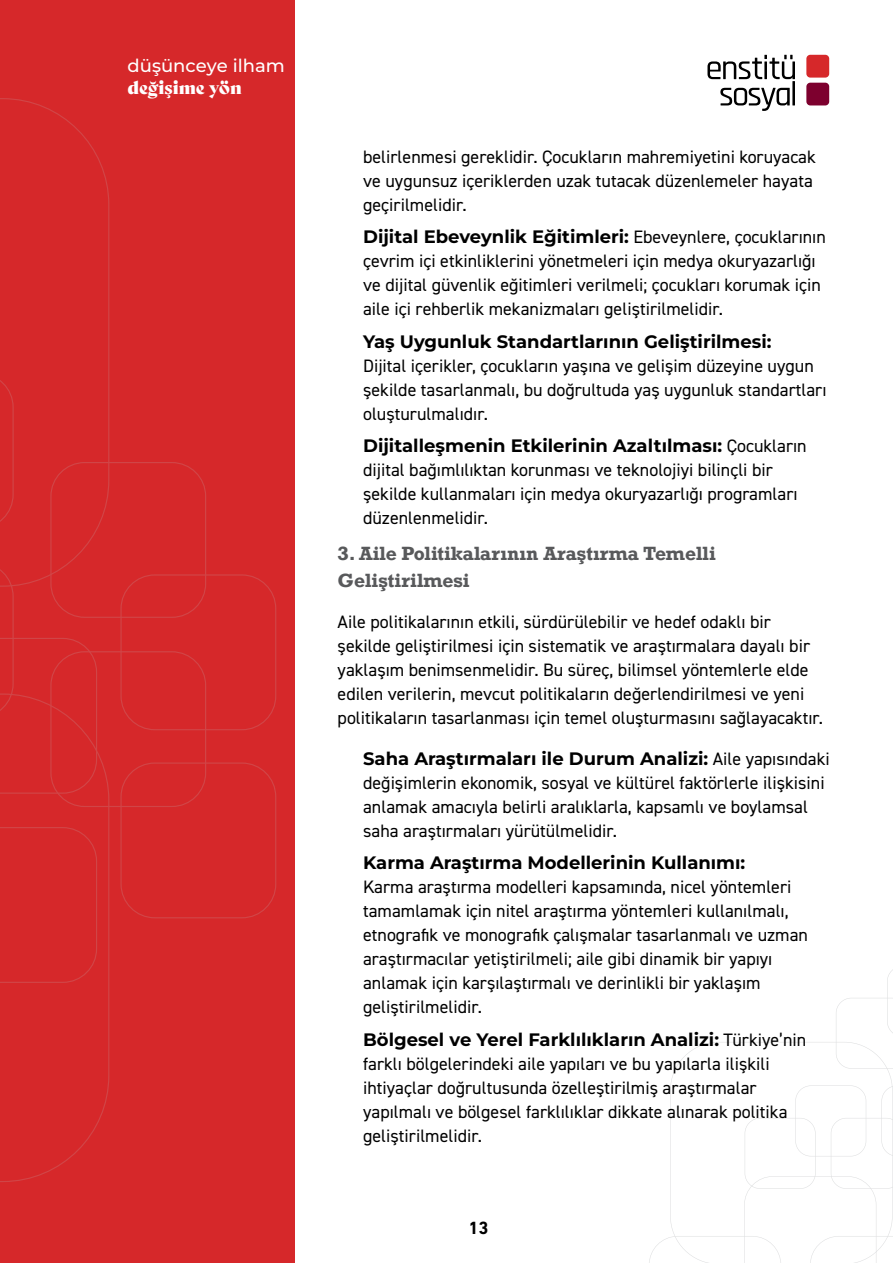
<style>
.page{position:relative;width:893px;height:1263px;background:#fff}
.page>*{position:absolute;margin:0;border:0;box-sizing:border-box;transform-origin:0 0}
.t1{font:18px/24px "DIN2014";color:#000}
.t2{font:700 18px "Montserrat";color:#000}
.t3{font:700 18px/27px "Rockwell";color:#58595b}
.t4{font:100 18px "Montserrat";color:#fff}
.t5{font:18px "Bely Display W00";color:#fff}
.t6{font:700 18px "DIN Next LT Pro";color:#000}
.s1{font-family:"DIN2014";font-weight:400}
</style>
<div class="page">
<svg style="left:707px;top:55px;width:88px;height:24px"></svg>
<svg style="left:720px;top:88px;width:70px;height:23px"></svg>
<hr style="left:792px;top:81px;width:3px;height:24px;background:#000">
<div style="left:806px;top:83px;width:23px;height:22px;background:#7d002e;border-radius:4px"></div>
<div style="left:806px;top:55px;width:23px;height:23px;background:#d6282a;border-radius:4px"></div>
<svg style="left:836px;top:969px;width:57px;height:73px"></svg>
<svg style="left:670px;top:1042px;width:223px;height:221px"></svg>
<div style="left:0;top:0;width:294px;height:1263px;background:#d6282a"></div>
<svg style="left:0;top:373px;width:276px;height:610px"></svg>
<svg style="left:0;top:98px;width:109px;height:489px"></svg>
<svg style="left:0;top:693px;width:109px;height:489px"></svg>
<p class="t4" style="left:128px;top:54px;width:159px">düşünceye ilham</p>
<p class="t5" style="left:128px;top:73px;width:116px">değişime yön</p>
<p class="t1" style="left:363px;top:144px;width:454px">belirlenmesi gereklidir. Çocukların mahremiyetini koruyacak ve uygunsuz içeriklerden uzak tutacak düzenlemeler hayata geçirilmelidir.</p>
<p class="t2" style="left:363px;top:224px;width:464px">Dijital Ebeveynlik Eğitimleri: <span class="s1">Ebeveynlere, çocuklarının</span></p>
<p class="t1" style="left:363px;top:249px;width:459px">çevrim içi etkinliklerini yönetmeleri için medya okuryazarlığı ve dijital güvenlik eğitimleri verilmeli; çocukları korumak için aile içi rehberlik mekanizmaları geliştirilmelidir.</p>
<p class="t2" style="left:363px;top:328px;width:410px">Yaş Uygunluk Standartlarının Geliştirilmesi:</p>
<p class="t1" style="left:363px;top:353px;width:465px">Dijital içerikler, çocukların yaşına ve gelişim düzeyine uygun şekilde tasarlanmalı, bu doğrultuda yaş uygunluk standartları oluşturulmalıdır.</p>
<p class="t2" style="left:363px;top:433px;width:445px">Dijitalleşmenin Etkilerinin Azaltılması: <span class="s1">Çocukların</span></p>
<p class="t1" style="left:363px;top:458px;width:436px">dijital bağımlılıktan korunması ve teknolojiyi bilinçli bir şekilde kullanmaları için medya okuryazarlığı programları düzenlenmelidir.</p>
<p class="t3" style="left:338px;top:539px;width:380px">3. Aile Politikalarının Araştırma Temelli<br>Geliştirilmesi</p>
<p class="t1" style="left:338px;top:609px;width:487px">Aile politikalarının etkili, sürdürülebilir ve hedef odaklı bir şekilde geliştirilmesi için sistematik ve araştırmalara dayalı bir yaklaşım benimsenmelidir. Bu süreç, bilimsel yöntemlerle elde edilen verilerin, mevcut politikaların değerlendirilmesi ve yeni politikaların tasarlanması için temel oluşturmasını sağlayacaktır.</p>
<p class="t2" style="left:363px;top:745px;width:468px">Saha Araştırmaları ile Durum Analizi: <span class="s1">Aile yapısındaki</span></p>
<p class="t1" style="left:363px;top:770px;width:463px">değişimlerin ekonomik, sosyal ve kültürel faktörlerle ilişkisini anlamak amacıyla belirli aralıklarla, kapsamlı ve boylamsal saha araştırmaları yürütülmelidir.</p>
<p class="t2" style="left:363px;top:850px;width:384px">Karma Araştırma Modellerinin Kullanımı:</p>
<p class="t1" style="left:363px;top:875px;width:446px">Karma araştırma modelleri kapsamında, nicel yöntemleri tamamlamak için nitel araştırma yöntemleri kullanılmalı, etnografik ve monografik çalışmalar tasarlanmalı ve uzman araştırmacılar yetiştirilmeli; aile gibi dinamik bir yapıyı anlamak için karşılaştırmalı ve derinlikli bir yaklaşım geliştirilmelidir.</p>
<p class="t2" style="left:363px;top:1026px;width:445px">Bölgesel ve Yerel Farklılıkların Analizi: <span class="s1">Türkiye’nin</span></p>
<p class="t1" style="left:363px;top:1051px;width:426px">farklı bölgelerindeki aile yapıları ve bu yapılarla ilişkili ihtiyaçlar doğrultusunda özelleştirilmiş araştırmalar yapılmalı ve bölgesel farklılıklar dikkate alınarak politika geliştirilmelidir.</p>
<p class="t6" style="left:468px;top:1217px;width:22px">13</p>
</div>
